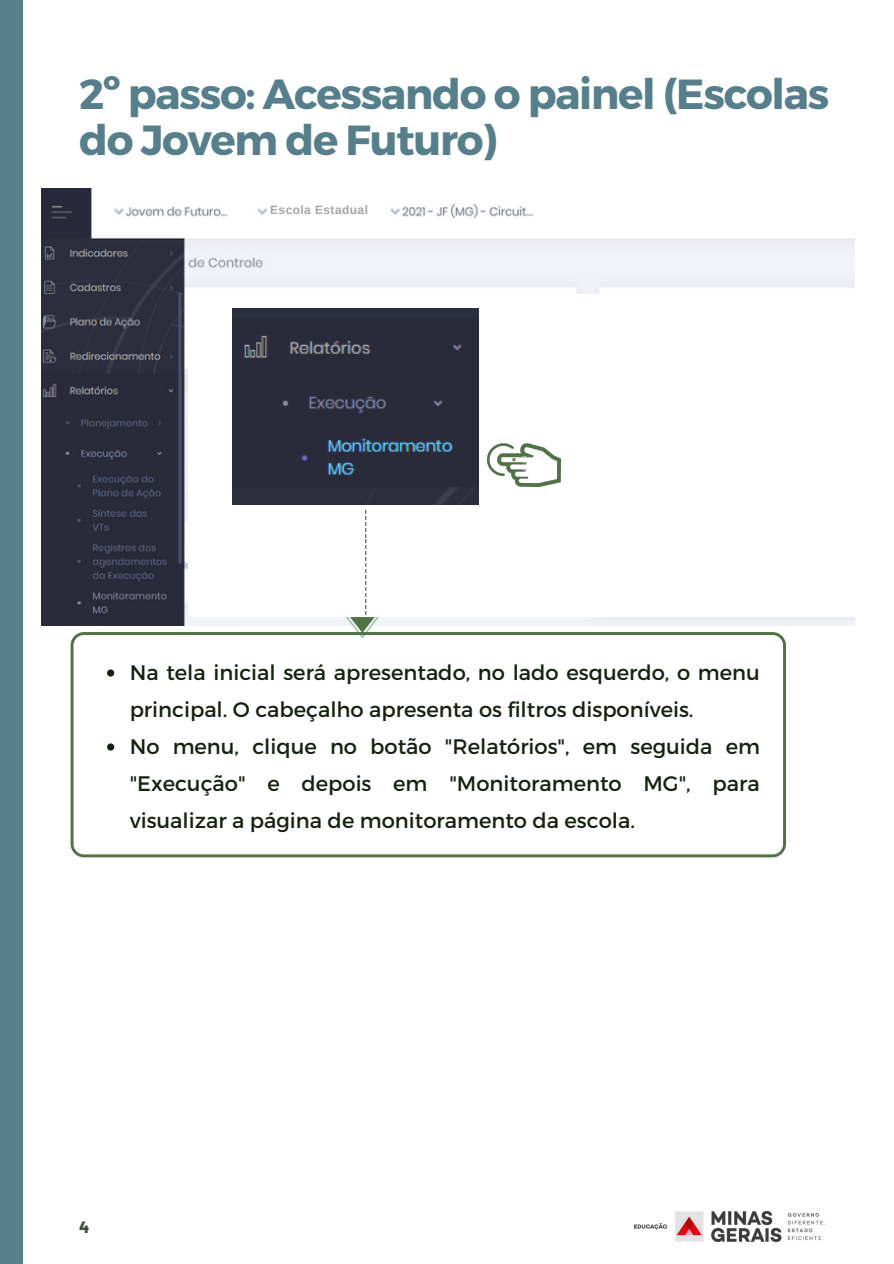
<style>
.page{position:relative;width:894px;height:1264px;background:#fff}
.page>*{position:absolute;margin:0;border:0;box-sizing:border-box;transform-origin:0 0}
.t1{font:700 42px/46.2px "Montserrat";letter-spacing:-.03em;color:#567f8b}
.t2{font:21px/37px "Montserrat";color:#162210}
.t3{font:100 20.25px "Manjari";color:#2b3825}
.t4{font:800 16.5px "Barlow";color:#414f3b}
.t5{font:700 12px "Arimo";letter-spacing:.035em;color:#a6a6a6}
</style>
<div class="page">
<img style="left:42px;top:188px;width:811px;height:437px">
<div style="left:0;top:0;width:23px;height:1263px;background:#567f8b"></div>
<svg style="left:345px;top:616px;width:34px;height:16px"></svg>
<img style="left:634px;top:1211px;width:189px;height:30px">
<div style="left:188px;top:294px;width:667px;height:322px;background:#fff"></div>
<img style="left:487px;top:443px;width:73px;height:44px">
<img style="left:233px;top:309px;width:245px;height:195px">
<div style="left:267px;top:188px;width:112px;height:39px;background:#fff"></div>
<svg style="left:71px;top:632px;width:714px;height:225px"></svg>
<svg style="left:107px;top:669px;width:7px;height:7px"></svg>
<svg style="left:107px;top:743px;width:7px;height:7px"></svg>
<p class="t1" style="left:79px;top:69px;width:751px">2º passo: Acessando o painel (Escolas do Jovem de Futuro)</p>
<p class="t5" style="left:270px;top:203px;width:99px">Escola Estadual</p>
<p class="t3" style="left:356px;top:616px;width:109px;rotate:-90deg">------------------</p>
<p class="t2" style="left:130px;top:653px;width:631px">Na tela inicial será apresentado, no lado esquerdo, o menu principal. O cabeçalho apresenta os filtros disponíveis.</p>
<p class="t2" style="left:130px;top:727px;width:631px;text-align:justify">No menu, clique no botão "Relatórios", em seguida em "Execução" e depois em "Monitoramento MG", para visualizar a página de monitoramento da escola.</p>
<p class="t4" style="left:79px;top:1216px;width:12px">4</p>
</div>
